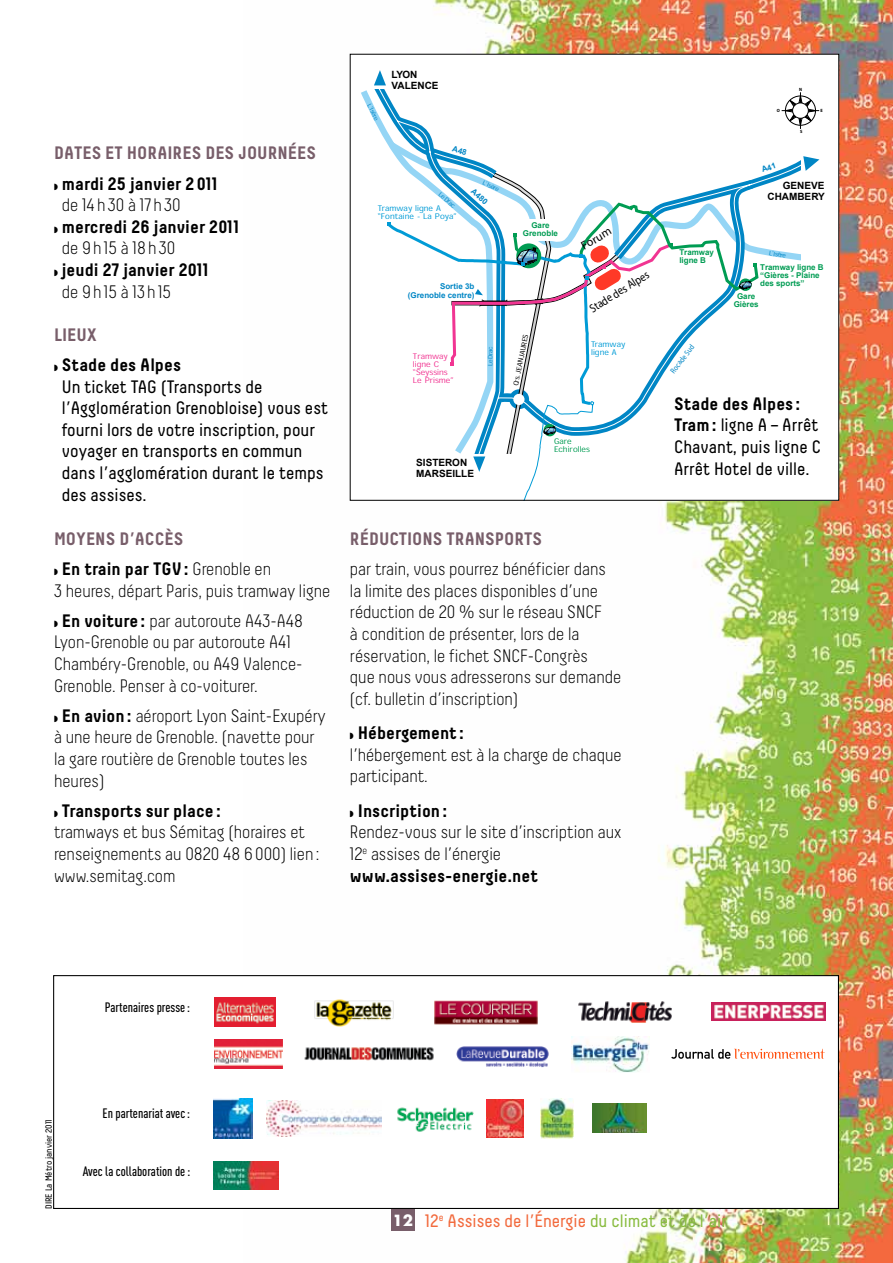
<style>
.page{position:relative;width:893px;height:1263px;background:#fff}
.page>*{position:absolute;margin:0;border:0;box-sizing:border-box;transform-origin:0 0}
.t1{font:300 18px/21.6px "Decima";color:#000}
.t2{font:18px/21.6px "Decima";color:#000}
.t3{font:700 18px/30.2px "Decima";color:#000}
.t4{font:700 18px "Decima";color:#785e6a}
.t5{font:18px "Decima";color:#f26a3d}
.t6{font:300 18px "Decima";letter-spacing:.06em;color:#000}
.t7{font:700 15px "Futura";color:#fff}
.t8{font:500 13.5px "DIN Cond";color:#000}
.t9{font:12px "Myriad";color:#000;scale:.86 1}
.t10{font:12px "Myriad";color:#000}
.t11{font:700 10.05px/11.4px "Arial";color:#000}
.t12{font:9px "Decima";color:#000}
.t13{font:700 7.95px/7.9px "Arial";color:#009c53;text-align:center}
.t14{font:7.95px/7.9px "Adobe Sans MM 470 820";color:#009bd6}
.t15{font:7.95px/7.9px "Adobe Sans MM 470 820";color:#f13592}
.t16{font:700 7.95px/9px "Arial";color:#0086c5;text-align:right}
.t17{font:7.95px/7.9px "Adobe Sans MM 470 820";color:#009c53}
.t18{font:7.95px "Myriad";color:#0086c5;scale:.86 1}
.t19{font:7.05px "Adobe Sans MM 470 820";color:#000}
.t20{font:6.15px "Adobe Sans MM 470 820";color:#0086c5}
.t21{font:700 4.65px "Myriad";color:#000;scale:.94 1}
.s1{color:#785e6a}
.s2{font-weight:300}
.s3{font-weight:700}
.s4{color:#89bc40}
</style>
<div class="page">
<img style="left:349px;top:0;width:544px;height:1263px">
<div style="left:54px;top:976px;width:784px;height:232px;background:#fff"></div>
<div style="left:53px;top:975px;width:786px;height:234px;border:1px solid #000"></div>
<img style="left:214px;top:1162px;width:65px;height:28px">
<img style="left:266px;top:1100px;width:115px;height:37px">
<img style="left:397px;top:1107px;width:77px;height:25px">
<img style="left:213px;top:1098px;width:39px;height:40px">
<img style="left:486px;top:1099px;width:37px;height:38px">
<img style="left:541px;top:1098px;width:33px;height:40px">
<img style="left:592px;top:1103px;width:54px;height:29px">
<img style="left:215px;top:997px;width:61px;height:29px">
<img style="left:314px;top:999px;width:80px;height:28px">
<img style="left:434px;top:1000px;width:104px;height:25px">
<img style="left:578px;top:1001px;width:94px;height:22px">
<img style="left:711px;top:1002px;width:114px;height:19px">
<img style="left:215px;top:1039px;width:68px;height:30px">
<img style="left:572px;top:1037px;width:77px;height:36px">
<img style="left:304px;top:1047px;width:130px;height:14px">
<img style="left:456px;top:1046px;width:93px;height:22px">
<svg style="left:671px;top:1049px;width:154px;height:10px"></svg>
<div style="left:391px;top:1209px;width:23px;height:21px;background:#785e6a"></div>
<div style="left:350px;top:54px;width:489px;height:446px;background:#fff"></div>
<svg style="left:803px;top:156px;width:16px;height:15px"></svg>
<hr style="left:782px;top:110px;width:37px;height:1px;background:#000">
<hr style="left:800px;top:92px;width:1px;height:37px;background:#000">
<svg style="left:785px;top:96px;width:31px;height:29px"></svg>
<div style="left:793px;top:103px;width:15px;height:15px;background:#fff;border-radius:50%"></div>
<div style="left:792px;top:103px;width:16px;height:15px;border:1px solid #000;border-radius:50%"></div>
<svg style="left:350px;top:733px;width:4px;height:6px"></svg>
<svg style="left:350px;top:810px;width:4px;height:7px"></svg>
<svg style="left:352px;top:70px;width:423px;height:430px"></svg>
<p class="t4" style="left:54px;top:143px;width:264px">DATES ET HORAIRES DES JOURNÉES</p>
<p class="t3" style="left:62px;top:168px;width:158px">mardi 25 janvier 2011</p>
<p class="t1" style="left:62px;top:194px;width:120px">de 14 h 30 à 17 h 30</p>
<p class="t3" style="left:62px;top:211px;width:179px">mercredi 26 janvier 2011</p>
<p class="t6" style="left:62px;top:238px;width:115px">de 9h15 à 18h30</p>
<p class="t3" style="left:62px;top:254px;width:149px">jeudi 27 janvier 2011</p>
<p class="t6" style="left:62px;top:281px;width:111px">de 9h15 à 13h15</p>
<p class="t4" style="left:54px;top:324px;width:45px">LIEUX</p>
<p class="t3" style="left:62px;top:349px;width:121px">Stade des Alpes</p>
<p class="t2" style="left:62px;top:375px;width:268px">Un ticket TAG (Transports de l’Agglomération Grenobloise) vous est fourni lors de votre inscription, pour voyager en transports en commun dans l’agglomération durant le temps des assises.</p>
<p class="t3" style="left:62px;top:523px;width:211px;text-indent:-8px"><span class="s1">MOYENS D’ACCÈS<br></span>En train par TGV: <span class="s2">Grenoble en</span></p>
<p class="t1" style="left:62px;top:575px;width:270px;line-height:30.2px;text-indent:-8px">3 heures, départ Paris, puis tramway ligne<br><span class="s3">En voiture :</span> par autoroute A43-A48</p>
<p class="t1" style="left:54px;top:631px;width:250px">Lyon-Grenoble ou par autoroute A41<br>Chambéry-Grenoble, ou A49 Valence-<br>Grenoble. Penser à co-voiturer.</p>
<p class="t1" style="left:54px;top:705px;width:273px;text-indent:8px"><span class="s3">En avion:</span> aéroport Lyon Saint-Exupéry à une heure de Grenoble. (navette pour la gare routière de Grenoble toutes les heures)</p>
<p class="t3" style="left:62px;top:795px;width:160px">Transports sur place :</p>
<p class="t1" style="left:54px;top:821px;width:267px">tramways et bus Sémitag (horaires et renseignements au 0820 48 6 000) lien : www.semitag.com</p>
<p class="t20" style="left:372px;top:103px;width:19px;rotate:63deg">erèsI 'L</p>
<p class="t11" style="left:392px;top:69px;width:48px">LYON<br>VALENCE</p>
<p class="t20" style="left:442px;top:191px;width:21px;rotate:40deg">eL Drac</p>
<p class="t14" style="left:378px;top:205px;width:80px">Tramway ligne A “Fontaine - La Poya”</p>
<p class="t20" style="left:484px;top:179px;width:19px;rotate:25deg">L'Isère</p>
<p class="t16" style="left:475px;top:187px;width:20px;rotate:41deg">A 084</p>
<p class="t13" style="left:523px;top:221px;width:37px">Gare<br>Grenoble</p>
<p class="t16" style="left:408px;top:282px;width:68px">Sortie 3b (Grenoble centre)</p>
<p class="t15" style="left:413px;top:352px;width:42px">Tramway ligne C “Seyssins<br>Le Prisme”</p>
<p class="t20" style="left:487px;top:366px;width:21px;rotate:-89deg">eL D car</p>
<p class="t19" style="left:512px;top:385px;width:54px;rotate:-79deg">NAEJ. s rC UAJ R SE</p>
<p class="t10" style="left:579px;top:241px;width:34px;rotate:-30deg">Forum</p>
<p class="t9" style="left:587px;top:304px;width:80px;rotate:-32deg">Stade des Alpes</p>
<p class="t14" style="left:591px;top:341px;width:36px">Tramway ligne A</p>
<p class="t11" style="left:416px;top:457px;width:59px">SISTERON<br>MARSEILLE</p>
<p class="t17" style="left:554px;top:437px;width:38px">Gare<br>Echirolles</p>
<p class="t21" style="left:777px;top:108px;width:5px">O</p>
<p class="t21" style="left:799px;top:87px;width:5px">N</p>
<p class="t21" style="left:800px;top:129px;width:4px">S</p>
<p class="t21" style="left:821px;top:108px;width:4px">E</p>
<p class="t11" style="left:783px;top:180px;width:43px">GENEVE</p>
<p class="t13" style="left:679px;top:249px;width:36px;text-align:left">Tramway ligne B</p>
<p class="t18" style="left:669px;top:370px;width:41px;rotate:-52deg">Rocade Sud</p>
<p class="t11" style="left:767px;top:191px;width:59px">CHAMBERY</p>
<p class="t20" style="left:770px;top:249px;width:19px;rotate:10deg">L'Isère</p>
<p class="t13" style="left:760px;top:263px;width:65px;text-align:left">Tramway ligne B “Gières - Plaine des sports”</p>
<p class="t13" style="left:734px;top:293px;width:26px">Gare<br>Gières</p>
<p class="t2" style="left:674px;top:393px;width:148px"><span class="s3">Stade des Alpes :<br>Tram:</span> ligne A – Arrêt<br>Chavant, puis ligne C<br>Arrêt Hotel de ville.</p>
<p class="t4" style="left:350px;top:528px;width:194px">RÉDUCTIONS TRANSPORTS</p>
<p class="t1" style="left:350px;top:558px;width:273px">par train, vous pourrez bénéficier dans la limite des places disponibles d’une réduction de 20 % sur le réseau SNCF<br>à condition de présenter, lors de la réservation, le fichet SNCF-Congrès<br>que nous vous adresserons sur demande (cf. bulletin d’inscription)</p>
<p class="t3" style="left:358px;top:717px;width:108px">Hébergement :</p>
<p class="t1" style="left:350px;top:744px;width:273px">l’hébergement est à la charge de chaque participant.</p>
<p class="t3" style="left:358px;top:795px;width:91px">Inscription:</p>
<p class="t1" style="left:350px;top:821px;width:273px">Rendez-vous sur le site d’inscription aux<br>12<sup>e</sup> assises de l’énergie <span class="s3">www.assises-energie.net</span></p>
<p class="t8" style="left:105px;top:999px;width:87px">Partenaires presse:</p>
<p class="t12" style="left:44px;top:1209px;width:91px;rotate:-90deg">DIRE La Métro janvier 2011</p>
<p class="t8" style="left:103px;top:1105px;width:89px">En partenariat avec:</p>
<p class="t8" style="left:83px;top:1163px;width:109px">Avec la collaboration de:</p>
<p class="t7" style="left:393px;top:1210px;width:22px">12</p>
<p class="t5" style="left:425px;top:1210px;width:303px">12<sup>e</sup> Assises de l’Énergie <span class="s4">du climat et de l’air</span></p>
</div>
